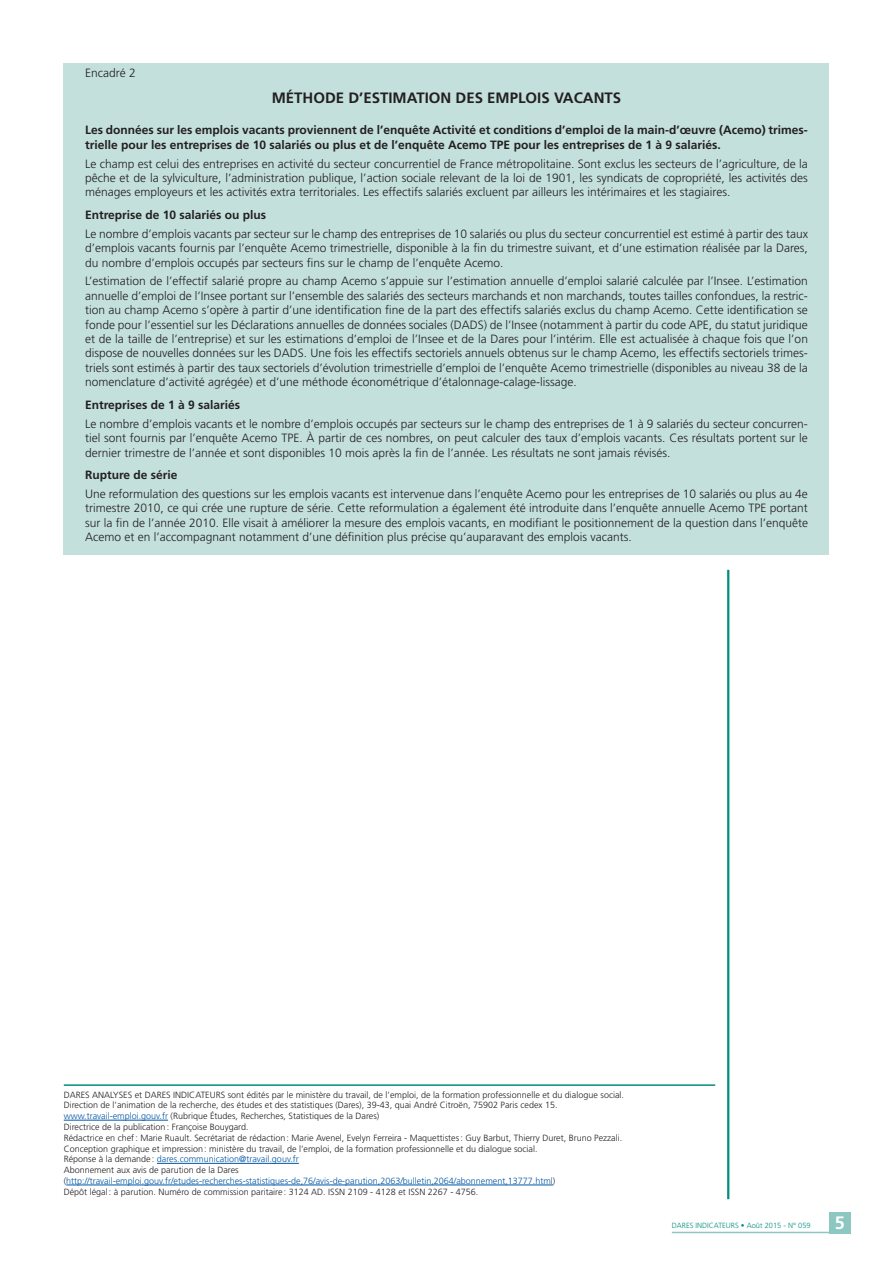
<style>
.page{position:relative;width:893px;height:1263px;background:#fff}
.page>*{position:absolute;margin:0;border:0;box-sizing:border-box;transform-origin:0 0}
.t1{font:700 18px "Frutiger";color:#fff}
.t2{font:700 15px "Frutiger";color:#231f20}
.t3{font:300 12px/14.4px "Frutiger";color:#231f20;text-align:justify}
.t4{font:700 12px/14.4px "Frutiger";color:#231f20}
.t5{font:300 9px/10.8px "Frutiger";color:#231f20}
.t6{font:300 7.5px "Frutiger";color:#008e7f}
.s1{color:#0155a5}
</style>
<div class="page">
<div style="left:64px;top:64px;width:765px;height:491px;background:#c3e0dd"></div>
<hr style="left:64px;top:1120px;width:104px;height:1px;background:#0155a5">
<hr style="left:157px;top:1163px;width:142px;height:1px;background:#0155a5">
<hr style="left:66px;top:1185px;width:487px;height:1px;background:#0155a5">
<hr style="left:64px;top:1084px;width:651px;height:2px;background:#008e7f">
<hr style="left:727px;top:570px;width:2px;height:629px;background:#008e7f">
<div style="left:829px;top:1212px;width:21px;height:21px;background:#8cc7c2"></div>
<hr style="left:672px;top:1232px;width:178px;height:1px;background:#8cc7c2">
<p class="t3" style="left:85px;top:65px;width:52px">Encadré 2</p>
<p class="t2" style="left:272px;top:89px;width:351px">MÉTHODE D’ESTIMATION DES EMPLOIS VACANTS</p>
<p class="t4" style="left:85px;top:123px;width:724px">Les données sur les emplois vacants proviennent de l’enquête Activité et conditions d’emploi de la main-d’œuvre (Acemo) trimes&shy;trielle pour les entreprises de 10 salariés ou plus et de l’enquête Acemo TPE pour les entreprises de 1 à 9 salariés.</p>
<p class="t3" style="left:85px;top:156px;width:724px">Le champ est celui des entreprises en activité du secteur concurrentiel de France métropolitaine. Sont exclus les secteurs de l’agriculture, de la pêche et de la sylviculture, l’administration publique, l’action sociale relevant de la loi de 1901, les syndicats de copropriété, les activités des ménages employeurs et les activités extra territoriales. Les effectifs salariés excluent par ailleurs les intérimaires et les stagiaires.</p>
<p class="t4" style="left:85px;top:208px;width:183px">Entreprise de 10 salariés ou plus</p>
<p class="t3" style="left:85px;top:227px;width:724px">Le nombre d’emplois vacants par secteur sur le champ des entreprises de 10 salariés ou plus du secteur concurrentiel est estimé à partir des taux d’emplois vacants fournis par l’enquête Acemo trimestrielle, disponible à la fin du trimestre suivant, et d’une estimation réalisée par la Dares, du nombre d’emplois occupés par secteurs fins sur le champ de l’enquête Acemo.</p>
<p class="t3" style="left:85px;top:274px;width:724px">L’estimation de l’effectif salarié propre au champ Acemo s’appuie sur l’estimation annuelle d’emploi salarié calculée par l’Insee. L’estimation annuelle d’emploi de l’Insee portant sur l’ensemble des salariés des secteurs marchands et non marchands, toutes tailles confondues, la restric&shy;tion au champ Acemo s’opère à partir d’une identification fine de la part des effectifs salariés exclus du champ Acemo. Cette identification se fonde pour l’essentiel sur les Déclarations annuelles de données sociales (DADS) de l’Insee (notamment à partir du code APE, du statut juridique et de la taille de l’entreprise) et sur les estimations d’emploi de l’Insee et de la Dares pour l’intérim. Elle est actualisée à chaque fois que l’on dispose de nouvelles données sur les DADS. Une fois les effectifs sectoriels annuels obtenus sur le champ Acemo, les effectifs sectoriels trimes&shy;triels sont estimés à partir des taux sectoriels d’évolution trimestrielle d’emploi de l’enquête Acemo trimestrielle (disponibles au niveau 38 de la nomenclature d’activité agrégée) et d’une méthode économétrique d’étalonnage-calage-lissage.</p>
<p class="t4" style="left:85px;top:398px;width:157px">Entreprises de 1 à 9 salariés</p>
<p class="t3" style="left:85px;top:416px;width:724px">Le nombre d’emplois vacants et le nombre d’emplois occupés par secteurs sur le champ des entreprises de 1 à 9 salariés du secteur concurren&shy;tiel sont fournis par l’enquête Acemo TPE. À partir de ces nombres, on peut calculer des taux d’emplois vacants. Ces résultats portent sur le dernier trimestre de l’année et sont disponibles 10 mois après la fin de l’année. Les résultats ne sont jamais révisés.</p>
<p class="t4" style="left:85px;top:468px;width:94px">Rupture de série</p>
<p class="t3" style="left:85px;top:487px;width:724px">Une reformulation des questions sur les emplois vacants est intervenue dans l’enquête Acemo pour les entreprises de 10 salariés ou plus au 4e trimestre 2010, ce qui crée une rupture de série. Cette reformulation a également été introduite dans l’enquête annuelle Acemo TPE portant sur la fin de l’année 2010. Elle visait à améliorer la mesure des emplois vacants, en modifiant le positionnement de la question dans l’enquête Acemo et en l’accompagnant notamment d’une définition plus précise qu’auparavant des emplois vacants.</p>
<p class="t5" style="left:64px;top:1089px;width:562px">DARES ANALYSES et DARES INDICATEURS sont édités par le ministère du travail, de l’emploi, de la formation professionnelle et du dialogue social.<br>Direction de l’animation de la recherche, des études et des statistiques (Dares), 39-43, quai André Citroën, 75902 Paris cedex 15. <span class="s1">www.travail-emploi.gouv.fr</span> (Rubrique Études, Recherches, Statistiques de la Dares)<br>Directrice de la publication: Françoise Bouygard.<br>Rédactrice en chef: Marie Ruault. Secrétariat de rédaction: Marie Avenel, Evelyn Ferreira - Maquettistes: Guy Barbut, Thierry Duret, Bruno Pezzali.<br>Conception graphique et impression: ministère du travail, de l’emploi, de la formation professionnelle et du dialogue social.<br>Réponse à la demande : <span class="s1">dares.communication@travail.gouv.fr<br></span>Abonnement aux avis de parution de la Dares (<span class="s1">http://travail-emploi.gouv.fr/etudes-recherches-statistiques-de,76/avis-de-parution,2063/bulletin,2064/abonnement,13777.html</span>)<br>Dépôt légal: à parution. Numéro de commission paritaire: 3124 AD. ISSN 2109 - 4128 et ISSN 2267 - 4756.</p>
<p class="t6" style="left:672px;top:1221px;width:140px">DARES INDICATEURS • Août 2015 - N° 059</p>
<h1 class="t1" style="left:835px;top:1212px;width:12px">5</h1>
</div>
